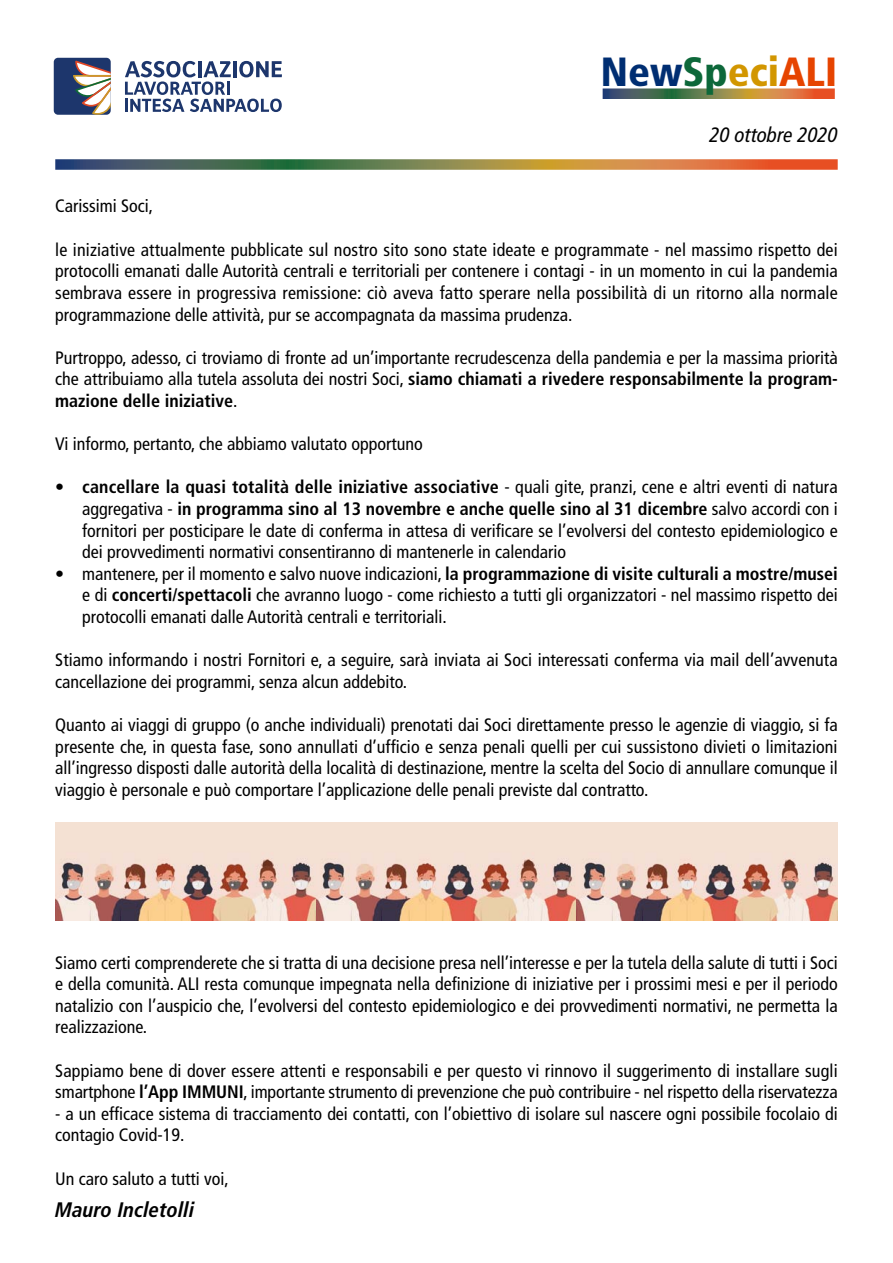
<style>
.page{position:relative;width:893px;height:1263px;background:#fff}
.page>*{position:absolute;margin:0;border:0;box-sizing:border-box;transform-origin:0 0}
.t1{font:900 condensed 40.8px "Frutiger LT Com";color:#002e72}
.t2{font:italic 700 condensed 21px "Frutiger LT Com";color:#000}
.t3{font:italic condensed 20.85px "Frutiger LT Com";color:#000}
.t4{font:condensed 18px/21.6px "Frutiger LT Com";color:#000;text-align:justify}
.s1{color:#0d683a}
.s2{color:#d29600}
.s3{color:#e64400}
.s4{font-weight:700}
</style>
<div class="page">
<div style="left:54px;top:58px;width:57px;height:57px;background:#1d366c;border-radius:4px"></div>
<svg style="left:125px;top:61px;width:157px;height:51px"></svg>
<svg style="left:73px;top:61px;width:38px;height:54px"></svg>
<img style="left:55px;top:822px;width:261px;height:99px">
<img style="left:316px;top:822px;width:261px;height:99px">
<img style="left:577px;top:822px;width:261px;height:99px">
<svg style="left:603px;top:88px;width:232px;height:11px"></svg>
<svg style="left:55px;top:159px;width:783px;height:11px"></svg>
<p class="t1" style="left:601px;top:48px;width:238px">New<span class="s1">Sp</span><span class="s2">eci</span><span class="s3">ALI</span></p>
<p class="t3" style="left:710px;top:122px;width:129px">20 ottobre 2020</p>
<p class="t4" style="left:55px;top:197px;width:99px">Carissimi Soci,</p>
<p class="t4" style="left:55px;top:240px;width:784px">le iniziative attualmente pubblicate sul nostro sito sono state ideate e programmate - nel massimo rispetto dei protocolli emanati dalle Autorità centrali e territoriali per contenere i contagi - in un momento in cui la pandemia sembrava essere in progressiva remissione: ciò aveva fatto sperare nella possibilità di un ritorno alla normale programmazione delle attività, pur se accompagnata da massima prudenza.</p>
<p class="t4" style="left:55px;top:348px;width:784px">Purtroppo, adesso, ci troviamo di fronte ad un’importante recrudescenza della pandemia e per la massima priorità che attribuiamo alla tutela assoluta dei nostri Soci, <span class="s4">siamo chiamati a rivedere responsabilmente la program&shy;mazione delle iniziative</span>.</p>
<p class="t4" style="left:55px;top:435px;width:369px">Vi informo, pertanto, che abbiamo valutato opportuno</p>
<p class="t4" style="left:82px;top:478px;width:757px;text-indent:-27px"><span class="s4">• cancellare la quasi totalità delle iniziative associative</span> - quali gite, pranzi, cene e altri eventi di natura aggregativa - <span class="s4">in programma sino al 13 novembre e anche quelle sino al 31 dicembre</span> salvo accordi con i fornitori per posticipare le date di conferma in attesa di verificare se l’evolversi del contesto epidemiologico e dei provvedimenti normativi consentiranno di mantenerle in calendario</p>
<p class="t4" style="left:82px;top:564px;width:757px;text-indent:-27px">• mantenere, per il momento e salvo nuove indicazioni, <span class="s4">la programmazione di visite culturali a mostre/musei </span>e di <span class="s4">concerti/spettacoli</span> che avranno luogo - come richiesto a tutti gli organizzatori - nel massimo rispetto dei protocolli emanati dalle Autorità centrali e territoriali.</p>
<p class="t4" style="left:55px;top:651px;width:784px">Stiamo informando i nostri Fornitori e, a seguire, sarà inviata ai Soci interessati conferma via mail dell’avvenuta cancellazione dei programmi, senza alcun addebito.</p>
<p class="t4" style="left:55px;top:715px;width:784px">Quanto ai viaggi di gruppo (o anche individuali) prenotati dai Soci direttamente presso le agenzie di viaggio, si fa presente che, in questa fase, sono annullati d’ufficio e senza penali quelli per cui sussistono divieti o limitazioni all’ingresso disposti dalle autorità della località di destinazione, mentre la scelta del Socio di annullare comunque il viaggio è personale e può comportare l’applicazione delle penali previste dal contratto.</p>
<p class="t4" style="left:55px;top:953px;width:784px">Siamo certi comprenderete che si tratta di una decisione presa nell’interesse e per la tutela della salute di tutti i Soci e della comunità. ALI resta comunque impegnata nella definizione di iniziative per i prossimi mesi e per il periodo natalizio con l’auspicio che, l’evolversi del contesto epidemiologico e dei provvedimenti normativi, ne permetta la realizzazione.</p>
<p class="t4" style="left:55px;top:1061px;width:784px">Sappiamo bene di dover essere attenti e responsabili e per questo vi rinnovo il suggerimento di installare sugli smartphone <span class="s4">l’App IMMUNI</span>, importante strumento di prevenzione che può contribuire - nel rispetto della riservatezza</p>
<p class="t4" style="left:55px;top:1104px;width:784px">- a un efficace sistema di tracciamento dei contatti, con l’obiettivo di isolare sul nascere ogni possibile focolaio di contagio Covid-19.</p>
<p class="t4" style="left:55px;top:1169px;width:175px">Un caro saluto a tutti voi,</p>
<p class="t2" style="left:55px;top:1198px;width:141px">Mauro Incletolli</p>
</div>
